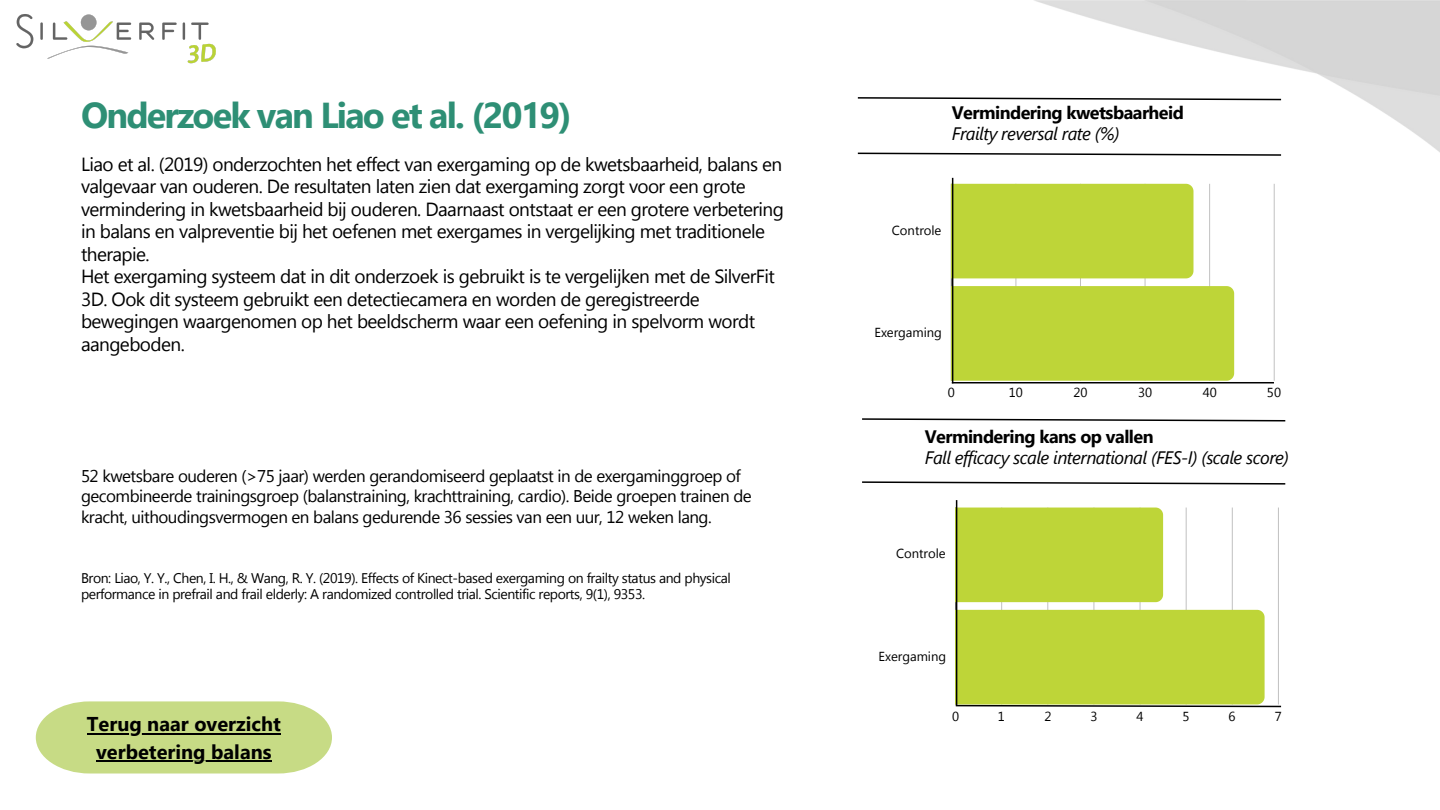
<style>
.page{position:relative;width:1440px;height:810px;background:#fff}
.page>*{position:absolute;margin:0;border:0;box-sizing:border-box;transform-origin:0 0}
.t1{font:700 36px "Segoe UI";letter-spacing:-.05em;color:#2e8f75}
.t2{font:700 20px "Segoe UI";color:#000}
.t3{font:19px/22.5px "Segoe UI";letter-spacing:-.03em;color:#000}
.t4{font:italic 18px/21.1px "Segoe UI";letter-spacing:-.03em;color:#000}
.t5{font:700 18px/21.1px "Segoe UI";letter-spacing:-.03em;color:#000}
.t6{font:17px/20.2px "Segoe UI";letter-spacing:-.03em;color:#000}
.t7{font:14px/16.5px "Segoe UI";letter-spacing:-.03em;color:#000}
.t8{font:13.1px "Segoe UI";color:#000}
.s1{font-weight:400;font-style:italic}
.s2{font-weight:700;font-style:normal}
</style>
<div class="page">
<hr style="left:951px;top:184px;width:1px;height:197px;background:#000;opacity:.6">
<hr style="left:1016px;top:184px;width:1px;height:197px;background:#000;opacity:.25">
<hr style="left:1080px;top:184px;width:1px;height:197px;background:#000;opacity:.25">
<hr style="left:1145px;top:184px;width:1px;height:197px;background:#000;opacity:.25">
<hr style="left:1209px;top:184px;width:1px;height:197px;background:#c8c8c8">
<hr style="left:1274px;top:184px;width:1px;height:197px;background:#d2d2d2">
<div style="left:951px;top:184px;width:242px;height:94px;background:#bed538"></div>
<div style="left:951px;top:286px;width:283px;height:95px;background:#bed538"></div>
<hr style="left:955px;top:508px;width:1px;height:196px;background:#000;opacity:.6">
<hr style="left:1002px;top:508px;width:1px;height:196px;background:#000;opacity:.25">
<hr style="left:1048px;top:508px;width:1px;height:196px;background:#000;opacity:.25">
<hr style="left:1094px;top:508px;width:1px;height:196px;background:#000;opacity:.25">
<hr style="left:1140px;top:508px;width:1px;height:196px;background:#000;opacity:.25">
<hr style="left:1186px;top:508px;width:1px;height:196px;background:#d4d4d4">
<hr style="left:1232px;top:508px;width:1px;height:196px;background:#ccc">
<hr style="left:1278px;top:508px;width:1px;height:196px;background:#c4c4c4">
<div style="left:957px;top:508px;width:206px;height:94px;background:#bed538"></div>
<svg style="left:857px;top:152px;width:176px;height:3px"></svg>
<svg style="left:862px;top:481px;width:424px;height:20px"></svg>
<hr style="left:952px;top:382px;width:322px;height:1px;background:#000">
<svg style="left:955px;top:610px;width:327px;height:98px;background:#bfd445"></svg>
<hr style="left:952px;top:178px;width:1px;height:205px;background:#000">
<hr style="left:956px;top:500px;width:1px;height:206px;background:#000">
<div style="left:1007px;top:485px;width:181px;height:19px;background:#fff"></div>
<svg style="left:36px;top:701px;width:296px;height:73px;background:#c8da8d"></svg>
<hr style="left:87px;top:733px;width:120px;height:1px;background:#000">
<hr style="left:207px;top:733px;width:74px;height:1px;background:#000">
<hr style="left:96px;top:761px;width:176px;height:1px;background:#000">
<img style="left:16px;top:14px;width:200px;height:50px">
<svg style="left:857px;top:97px;width:176px;height:3px"></svg>
<svg style="left:862px;top:418px;width:424px;height:4px"></svg>
<img style="left:1033px;top:0;width:407px;height:156px">
<p class="t1" style="left:81px;top:89px;width:492px">Onderzoek van Liao et al. (2019)</p>
<h1 class="t3" style="left:81px;top:152px;width:704px">Liao et al. (2019) onderzochten het effect van exergaming op de kwetsbaarheid, balans en valgevaar van ouderen. De resultaten laten zien dat exergaming zorgt voor een grote vermindering in kwetsbaarheid bij ouderen. Daarnaast ontstaat er een grotere verbetering in balans en valpreventie bij het oefenen met exergames in vergelijking met traditionele therapie.<br>Het exergaming systeem dat in dit onderzoek is gebruikt is te vergelijken met de SilverFit 3D. Ook dit systeem gebruikt een detectiecamera en worden de geregistreerde bewegingen waargenomen op het beeldscherm waar een oefening in spelvorm wordt aangeboden.</h1>
<h3 class="t6" style="left:81px;top:465px;width:672px">52 kwetsbare ouderen (&gt;75 jaar) werden gerandomiseerd geplaatst in de exergaminggroep of gecombineerde trainingsgroep (balanstraining, krachttraining, cardio). Beide groepen trainen de kracht, uithoudingsvermogen en balans gedurende 36 sessies van een uur, 12 weken lang.</h3>
<h4 class="t7" style="left:81px;top:569px;width:651px">Bron: Liao, Y. Y., Chen, I. H., &amp; Wang, R. Y. (2019). Effects of Kinect-based exergaming on frailty status and physical performance in prefrail and frail elderly: A randomized controlled trial. Scientific reports, 9(1), 9353.</h4>
<p class="t2" style="left:87px;top:710px;width:196px">Terug naar overzicht</p>
<h3 class="t2" style="left:96px;top:738px;width:177px">verbetering balans</h3>
<p class="t5" style="left:952px;top:101px;width:234px">Vermindering kwetsbaarheid<br><span class="s1">Frailty reversal rate (%)</span></p>
<p class="t8" style="left:892px;top:220px;width:51px">Controle</p>
<p class="t8" style="left:874px;top:323px;width:69px">Exergaming</p>
<p class="t8" style="left:948px;top:383px;width:9px">0</p>
<p class="t8" style="left:1009px;top:383px;width:16px">10</p>
<p class="t8" style="left:1074px;top:383px;width:16px">20</p>
<p class="t8" style="left:1138px;top:383px;width:16px">30</p>
<p class="t8" style="left:1203px;top:383px;width:16px">40</p>
<p class="t8" style="left:1267px;top:383px;width:16px">50</p>
<h2 class="t4" style="left:925px;top:425px;width:366px"><span class="s2">Vermindering kans op vallen<br></span>Fall efficacy scale international (FES-I) (scale score)</h2>
<p class="t8" style="left:896px;top:544px;width:51px">Controle</p>
<p class="t8" style="left:879px;top:646px;width:69px">Exergaming</p>
<p class="t8" style="left:952px;top:707px;width:9px">0</p>
<p class="t8" style="left:998px;top:707px;width:9px">1</p>
<p class="t8" style="left:1044px;top:707px;width:9px">2</p>
<p class="t8" style="left:1090px;top:707px;width:9px">3</p>
<p class="t8" style="left:1137px;top:707px;width:9px">4</p>
<p class="t8" style="left:1182px;top:707px;width:9px">5</p>
<p class="t8" style="left:1229px;top:707px;width:9px">6</p>
<p class="t8" style="left:1275px;top:707px;width:9px">7</p>
</div>
